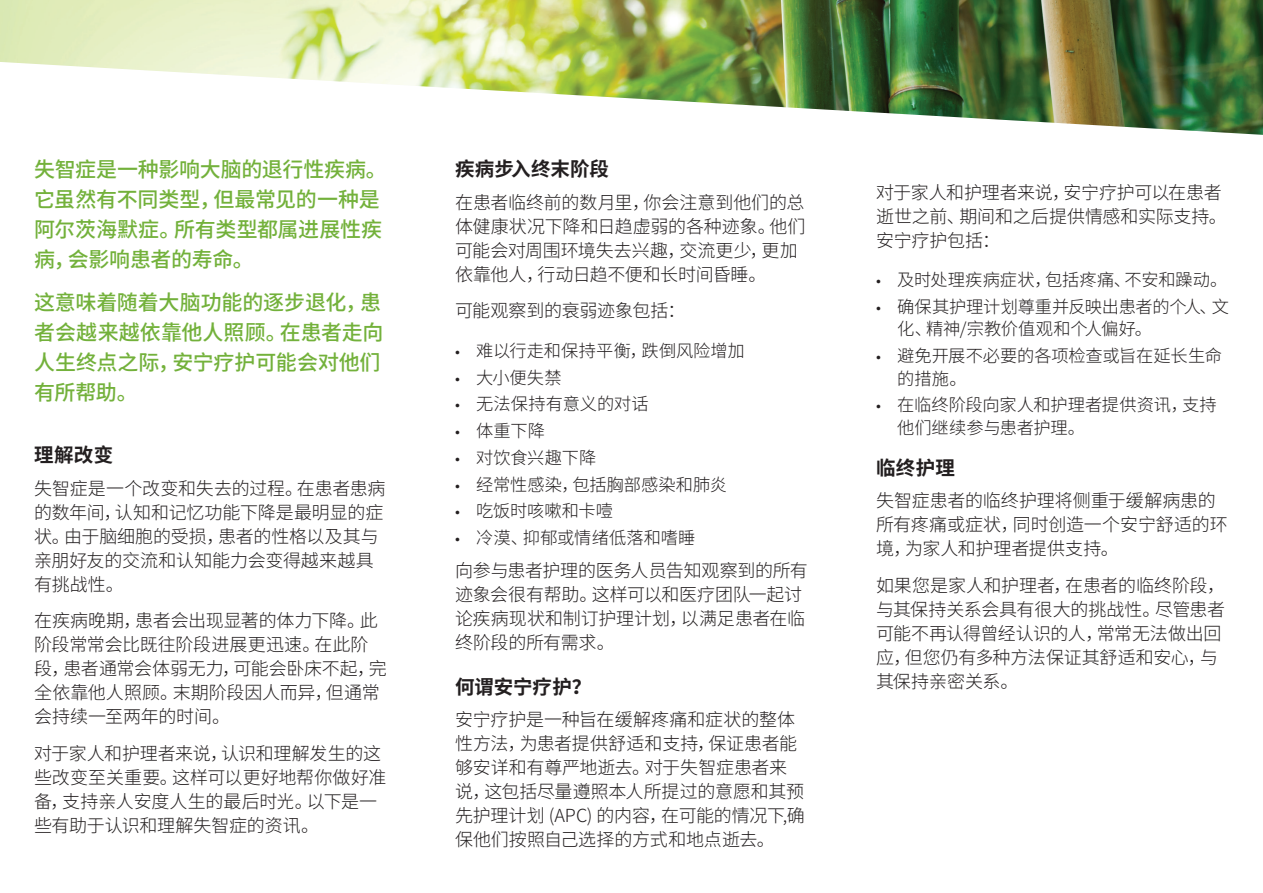
<style>
.page{position:relative;width:1263px;height:893px;background:#fff}
.page>*{position:absolute;margin:0;border:0;box-sizing:border-box;transform-origin:0 0}
.t1{font:500 21px/30px "Source Han Sans CN";letter-spacing:-.01em;color:#73b13b}
.t2{font:700 19.5px "Source Han Sans CN";letter-spacing:.005em;color:#231f20}
.t3{font:300 18px/24px "Source Han Sans CN";letter-spacing:-.01em;color:#231f20}
.t4{font:300 17.25px/22.5px "Source Han Sans CN";letter-spacing:-.005em;color:#231f20}
.s1{font-family:"Myriad Pro";font-weight:400}
</style>
<div class="page">
<img style="left:0;top:0;width:1263px;height:135px">
<p class="t1" style="left:34px;top:155px;width:354px">失智症是一种影响大脑的退行性疾病。它虽然有不同类型，但最常见的一种是阿尔茨海默症。所有类型都属进展性疾病，会影响患者的寿命。</p>
<p class="t1" style="left:34px;top:288px;width:351px">这意味着随着大脑功能的逐步退化，患者会越来越依靠他人照顾。在患者走向人生终点之际，安宁疗护可能会对他们有所帮助。</p>
<p class="t2" style="left:34px;top:444px;width:81px">理解改变</p>
<p class="t3" style="left:34px;top:476px;width:353px">失智症是一个改变和失去的过程。在患者患病的数年间，认知和记忆功能下降是最明显的症状。由于脑细胞的受损，患者的性格以及其与亲朋好友的交流和认知能力会变得越来越具有挑战性。</p>
<p class="t3" style="left:34px;top:609px;width:354px">在疾病晚期，患者会出现显著的体力下降。此阶段常常会比既往阶段进展更迅速。在此阶段，患者通常会体弱无力，可能会卧床不起，完全依靠他人照顾。末期阶段因人而异，但通常会持续一至两年的时间。</p>
<p class="t3" style="left:34px;top:742px;width:354px">对于家人和护理者来说，认识和理解发生的这些改变至关重要。这样可以更好地帮你做好准备，支持亲人安度人生的最后时光。以下是一些有助于认识和理解失智症的资讯。</p>
<p class="t2" style="left:455px;top:158px;width:155px">疾病步入终末阶段</p>
<p class="t3" style="left:455px;top:190px;width:352px">在患者临终前的数月里，你会注意到他们的总体健康状况下降和日趋虚弱的各种迹象。他们可能会对周围环境失去兴趣，交流更少，更加依靠他人，行动日趋不便和长时间昏睡。</p>
<p class="t3" style="left:455px;top:299px;width:232px">可能观察到的衰弱迹象包括：</p>
<p class="t4" style="left:455px;top:340px;width:291px"><span class="s1">•</span> 难以行走和保持平衡，跌倒风险增加</p>
<p class="t4" style="left:455px;top:366px;width:108px"><span class="s1">•</span> 大小便失禁</p>
<p class="t4" style="left:455px;top:393px;width:195px"><span class="s1">•</span> 无法保持有意义的对话</p>
<p class="t4" style="left:455px;top:420px;width:91px"><span class="s1">•</span> 体重下降</p>
<p class="t4" style="left:455px;top:447px;width:143px"><span class="s1">•</span> 对饮食兴趣下降</p>
<p class="t4" style="left:455px;top:473px;width:274px"><span class="s1">•</span> 经常性感染，包括胸部感染和肺炎</p>
<p class="t4" style="left:455px;top:500px;width:160px"><span class="s1">•</span> 吃饭时咳嗽和卡噎</p>
<p class="t4" style="left:455px;top:527px;width:242px"><span class="s1">•</span> 冷漠、抑郁或情绪低落和嗜睡</p>
<p class="t3" style="left:455px;top:558px;width:354px">向参与患者护理的医务人员告知观察到的所有迹象会很有帮助。这样可以和医疗团队一起讨论疾病现状和制订护理计划，以满足患者在临终阶段的所有需求。</p>
<p class="t2" style="left:455px;top:676px;width:138px">何谓安宁疗护？</p>
<p class="t3" style="left:455px;top:708px;width:351px">安宁疗护是一种旨在缓解疼痛和症状的整体性方法，为患者提供舒适和支持，保证患者能够安详和有尊严地逝去。对于失智症患者来说，这包括尽量遵照本人所提过的意愿和其预先护理计划 (APC) 的内容，在可能的情况下,确保他们按照自己选择的方式和地点逝去。</p>
<p class="t3" style="left:876px;top:180px;width:352px">对于家人和护理者来说，安宁疗护可以在患者逝世之前、期间和之后提供情感和实际支持。安宁疗护包括：</p>
<p class="t4" style="left:876px;top:269px;width:353px"><span class="s1">•</span> 及时处理疾病症状，包括疼痛、不安和躁动。</p>
<p class="t4" style="left:897px;top:296px;width:333px;text-indent:-21px"><span class="s1">•</span> 确保其护理计划尊重并反映出患者的个人、文化、精神/宗教价值观和个人偏好。</p>
<p class="t4" style="left:897px;top:345px;width:326px;text-indent:-21px"><span class="s1">•</span> 避免开展不必要的各项检查或旨在延长生命的措施。</p>
<p class="t4" style="left:897px;top:394px;width:321px;text-indent:-21px"><span class="s1">•</span> 在临终阶段向家人和护理者提供资讯，支持他们继续参与患者护理。</p>
<p class="t2" style="left:876px;top:457px;width:80px">临终护理</p>
<p class="t3" style="left:876px;top:489px;width:353px">失智症患者的临终护理将侧重于缓解病患的所有疼痛或症状，同时创造一个安宁舒适的环境，为家人和护理者提供支持。</p>
<p class="t3" style="left:876px;top:574px;width:351px">如果您是家人和护理者，在患者的临终阶段，与其保持关系会具有很大的挑战性。尽管患者可能不再认得曾经认识的人，常常无法做出回应，但您仍有多种方法保证其舒适和安心，与其保持亲密关系。</p>
</div>
